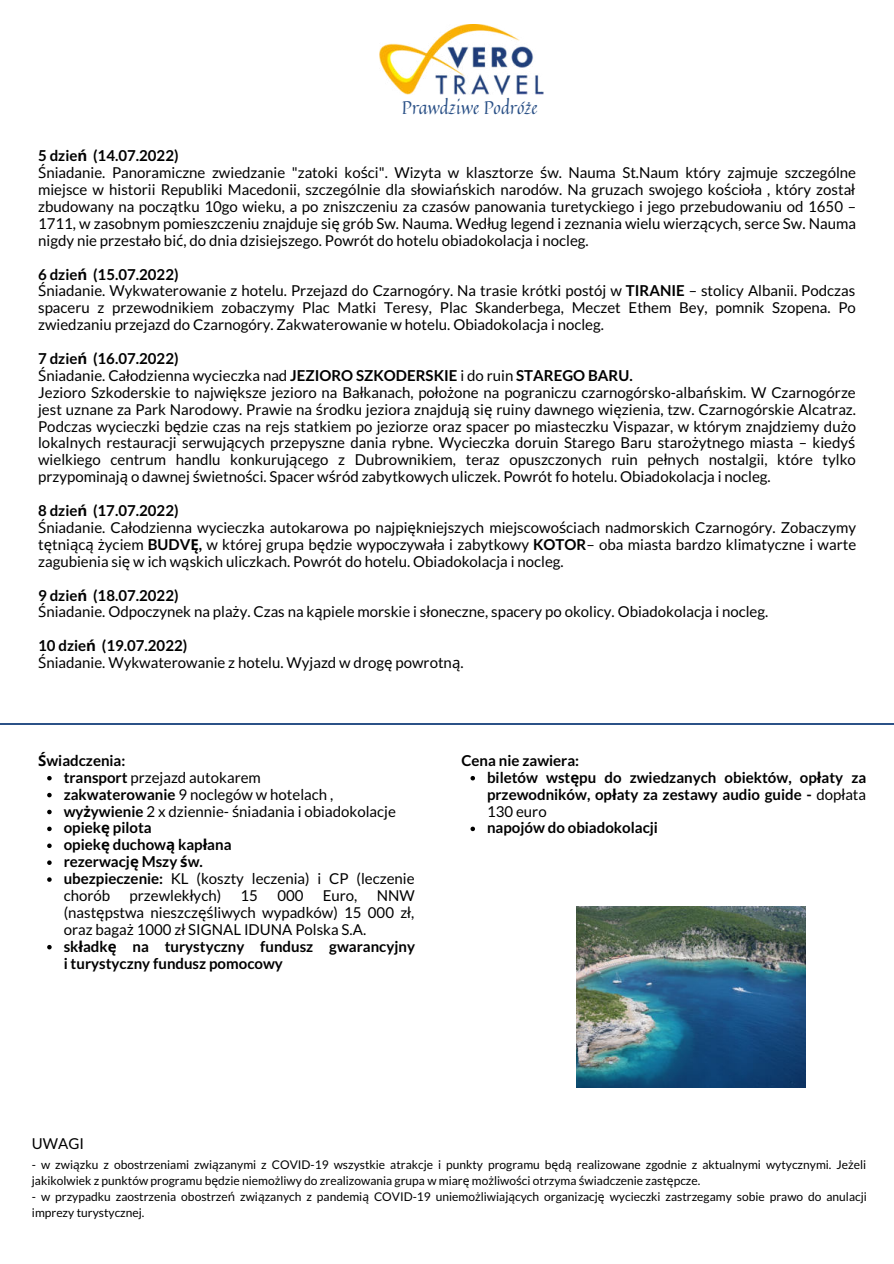
<style>
.page{position:relative;width:894px;height:1264px;background:#fff}
.page>*{position:absolute;margin:0;border:0;box-sizing:border-box;transform-origin:0 0}
.t1{font:18px "Quintessential";color:#2b5187}
.t2{font:15px/17px "Lato";color:#000}
.t3{font:700 15px/17px "Lato";color:#000;text-align:justify}
.t4{font:12px/16px "Lato";color:#000}
.s1{font-weight:700}
.s2{font-family:"Noto Sans";font-weight:700}
.s3{font-family:"Noto Sans"}
.s4{font-weight:400}
.s5{font-family:"Noto Sans";font-weight:400}
</style>
<div class="page">
<img style="left:379px;top:25px;width:164px;height:69px">
<hr style="left:0;top:723px;width:893px;height:1px;background:#2b5187">
<img style="left:576px;top:906px;width:228px;height:181px">
<svg style="left:47px;top:776px;width:5px;height:4px"></svg>
<svg style="left:47px;top:792px;width:5px;height:5px"></svg>
<svg style="left:47px;top:809px;width:5px;height:5px"></svg>
<svg style="left:47px;top:826px;width:5px;height:5px"></svg>
<svg style="left:47px;top:843px;width:5px;height:5px"></svg>
<svg style="left:47px;top:860px;width:5px;height:5px"></svg>
<svg style="left:47px;top:877px;width:5px;height:4px"></svg>
<svg style="left:47px;top:944px;width:5px;height:5px"></svg>
<svg style="left:470px;top:776px;width:5px;height:4px"></svg>
<svg style="left:470px;top:826px;width:5px;height:5px"></svg>
<p class="t1" style="left:401px;top:93px;width:137px">Prawdziwe Podróże</p>
<p class="t2" style="left:38px;top:147px;width:819px"><span class="s1">5 dzie</span><span class="s2">ń</span> <span class="s1">(14.07.2022)<br></span><span class="s3">Ś</span>niadanie. Panoramiczne zwiedzanie "zatoki ko<span class="s3">ś</span>ci". Wizyta w klasztorze <span class="s3">ś</span>w. Nauma St.Naum który zajmuje szczególne miejsce w historii Republiki Macedonii, szczególnie dla s<span class="s3">ł</span>owia<span class="s3">ń</span>skich narodów. Na gruzach swojego ko<span class="s3">ś</span>cio<span class="s3">ł</span>a , który zosta<span class="s3">ł </span>zbudowany na pocz<span class="s3">ą</span>tku 10go wieku, a po zniszczeniu za czasów panowania turetyckiego i jego przebudowaniu od 1650 – 1711, w zasobnym pomieszczeniu znajduje si<span class="s3">ę</span> grób Sw. Nauma. Wed<span class="s3">ł</span>ug legend i zeznania wielu wierz<span class="s3">ą</span>cych, serce Sw. Nauma nigdy nie przesta<span class="s3">ł</span>o bi<span class="s3">ć</span>, do dnia dzisiejszego. Powrót do hotelu obiadokolacja i nocleg.</p>
<p class="t2" style="left:38px;top:265px;width:819px"><span class="s1">6 dzie</span><span class="s2">ń</span> <span class="s1">(15.07.2022)<br></span><span class="s3">Ś</span>niadanie. Wykwaterowanie z hotelu. Przejazd do Czarnogóry. Na trasie krótki postój w <span class="s1">TIRANIE</span> – stolicy Albanii. Podczas spaceru z przewodnikiem zobaczymy Plac Matki Teresy, Plac Skanderbega, Meczet Ethem Bey, pomnik Szopena. Po zwiedzaniu przejazd do Czarnogóry. Zakwaterowanie w hotelu. Obiadokolacja i nocleg.</p>
<p class="t2" style="left:38px;top:350px;width:819px"><span class="s1">7 dzie</span><span class="s2">ń</span> <span class="s1">(16.07.2022)<br></span><span class="s3">Ś</span>niadanie. Ca<span class="s3">ł</span>odzienna wycieczka nad <span class="s1">JEZIORO SZKODERSKIE</span> i do ruin <span class="s1">STAREGO BARU.<br></span>Jezioro Szkoderskie to najwi<span class="s3">ę</span>ksze jezioro na Ba<span class="s3">ł</span>kanach, po<span class="s3">ł</span>o<span class="s3">ż</span>one na pograniczu czarnogórsko-alba<span class="s3">ń</span>skim. W Czarnogórze jest uznane za Park Narodowy. Prawie na <span class="s3">ś</span>rodku jeziora znajduj<span class="s3">ą</span> si<span class="s3">ę</span> ruiny dawnego wi<span class="s3">ę</span>zienia, tzw. Czarnogórskie Alcatraz.<br>Podczas wycieczki b<span class="s3">ę</span>dzie czas na rejs statkiem po jeziorze oraz spacer po miasteczku Vispazar, w którym znajdziemy du<span class="s3">ż</span>o lokalnych restauracji serwuj<span class="s3">ą</span>cych przepyszne dania rybne. Wycieczka doruin Starego Baru staro<span class="s3">ż</span>ytnego miasta – kiedy<span class="s3">ś </span>wielkiego centrum handlu konkuruj<span class="s3">ą</span>cego z Dubrownikiem, teraz opuszczonych ruin pe<span class="s3">ł</span>nych nostalgii, które tylko przypominaj<span class="s3">ą</span> o dawnej <span class="s3">ś</span>wietno<span class="s3">ś</span>ci. Spacer w<span class="s3">ś</span>ród zabytkowych uliczek. Powrót fo hotelu. Obiadokolacja i nocleg.</p>
<p class="t2" style="left:38px;top:502px;width:819px"><span class="s1">8 dzie</span><span class="s2">ń</span> <span class="s1">(17.07.2022)<br></span><span class="s3">Ś</span>niadanie. Ca<span class="s3">ł</span>odzienna wycieczka autokarowa po najpi<span class="s3">ę</span>kniejszych miejscowo<span class="s3">ś</span>ciach nadmorskich Czarnogóry. Zobaczymy t<span class="s3">ę</span>tni<span class="s3">ą</span>c<span class="s3">ą ż</span>yciem <span class="s1">BUDV</span><span class="s2">Ę</span><span class="s1">,</span> w której grupa b<span class="s3">ę</span>dzie wypoczywa<span class="s3">ł</span>a i zabytkowy <span class="s1">KOTOR</span>– oba miasta bardzo klimatyczne i warte zagubienia si<span class="s3">ę</span> w ich w<span class="s3">ą</span>skich uliczkach. Powrót do hotelu. Obiadokolacja i nocleg.</p>
<p class="t2" style="left:38px;top:586px;width:731px"><span class="s1">9 dzie</span><span class="s2">ń</span> <span class="s1">(18.07.2022)<br></span><span class="s3">Ś</span>niadanie. Odpoczynek na pla<span class="s3">ż</span>y. Czas na k<span class="s3">ą</span>piele morskie i s<span class="s3">ł</span>oneczne, spacery po okolicy. Obiadokolacja i nocleg.</p>
<p class="t2" style="left:38px;top:637px;width:427px"><span class="s1">10 dzie</span><span class="s2">ń</span> <span class="s1">(19.07.2022)<br></span><span class="s3">Ś</span>niadanie. Wykwaterowanie z hotelu. Wyjazd w drog<span class="s3">ę</span> powrotn<span class="s3">ą</span>.</p>
<p class="t3" style="left:38px;top:751px;width:89px"><span class="s3">Ś</span>wiadczenia:</p>
<p class="t2" style="left:64px;top:768px;width:352px"><span class="s1">transport</span> przejazd autokarem<br><span class="s1">zakwaterowanie</span> 9 noclegów w hotelach , <span class="s1">wy</span><span class="s2">ż</span><span class="s1">ywienie</span> 2 x dziennie- <span class="s3">ś</span>niadania i obiadokolacje <span class="s1">opiek</span><span class="s2">ę</span> <span class="s1">pilota<br>opiek</span><span class="s2">ę</span> <span class="s1">duchow</span><span class="s2">ą</span> <span class="s1">kap</span><span class="s2">ł</span><span class="s1">ana<br>rezerwacj</span><span class="s2">ę</span> <span class="s1">Mszy</span> <span class="s2">ś</span><span class="s1">w.<br>ubezpieczenie:</span> KL (koszty leczenia) i CP (leczenie chorób</p>
<p class="t2" style="left:129px;top:887px;width:93px">przewlek<span class="s3">ł</span>ych)</p>
<p class="t2" style="left:240px;top:887px;width:19px">15</p>
<p class="t2" style="left:277px;top:887px;width:28px">000</p>
<p class="t2" style="left:323px;top:887px;width:36px">Euro,</p>
<p class="t2" style="left:64px;top:887px;width:353px;text-indent:313px">NNW (nast<span class="s3">ę</span>pstwa nieszcz<span class="s3">ęś</span>liwych wypadków) 15 000 z<span class="s3">ł</span>, oraz baga<span class="s3">ż</span> 1000 z<span class="s3">ł</span> SIGNAL IDUNA Polska S.A. <span class="s1">sk</span><span class="s2">ł</span><span class="s1">adk</span><span class="s2">ę</span> <span class="s1">na turystyczny fundusz gwarancyjny i turystyczny fundusz pomocowy</span></p>
<p class="t3" style="left:461px;top:751px;width:119px">Cena nie zawiera:</p>
<p class="t3" style="left:487px;top:768px;width:380px">biletów wst<span class="s3">ę</span>pu do zwiedzanych obiektów, op<span class="s3">ł</span>aty za przewodników, op<span class="s3">ł</span>aty za zestawy audio guide - <span class="s4">dop</span><span class="s5">ł</span><span class="s4">ata 130 euro</span></p>
<p class="t3" style="left:487px;top:819px;width:172px">napojów do obiadokolacji</p>
<p class="t2" style="left:32px;top:1135px;width:54px">UWAGI</p>
<p class="t4" style="left:32px;top:1156px;width:835px">- w zwi<span class="s3">ą</span>zku z obostrzeniami zwi<span class="s3">ą</span>zanymi z COVID-19 wszystkie atrakcje i punkty programu b<span class="s3">ę</span>d<span class="s3">ą</span> realizowane zgodnie z aktualnymi wytycznymi. Je<span class="s3">ż</span>eli jakikolwiek z punktów programu b<span class="s3">ę</span>dzie niemo<span class="s3">ż</span>liwy do zrealizowania grupa w miar<span class="s3">ę</span> mo<span class="s3">ż</span>liwo<span class="s3">ś</span>ci otrzyma <span class="s3">ś</span>wiadczenie zast<span class="s3">ę</span>pcze.</p>
<p class="t4" style="left:32px;top:1188px;width:836px">- w przypadku zaostrzenia obostrze<span class="s3">ń</span> zwi<span class="s3">ą</span>zanych z pandemi<span class="s3">ą</span> COVID-19 uniemo<span class="s3">ż</span>liwiaj<span class="s3">ą</span>cych organizacj<span class="s3">ę</span> wycieczki zastrzegamy sobie prawo do anulacji imprezy turystycznej.</p>
</div>
